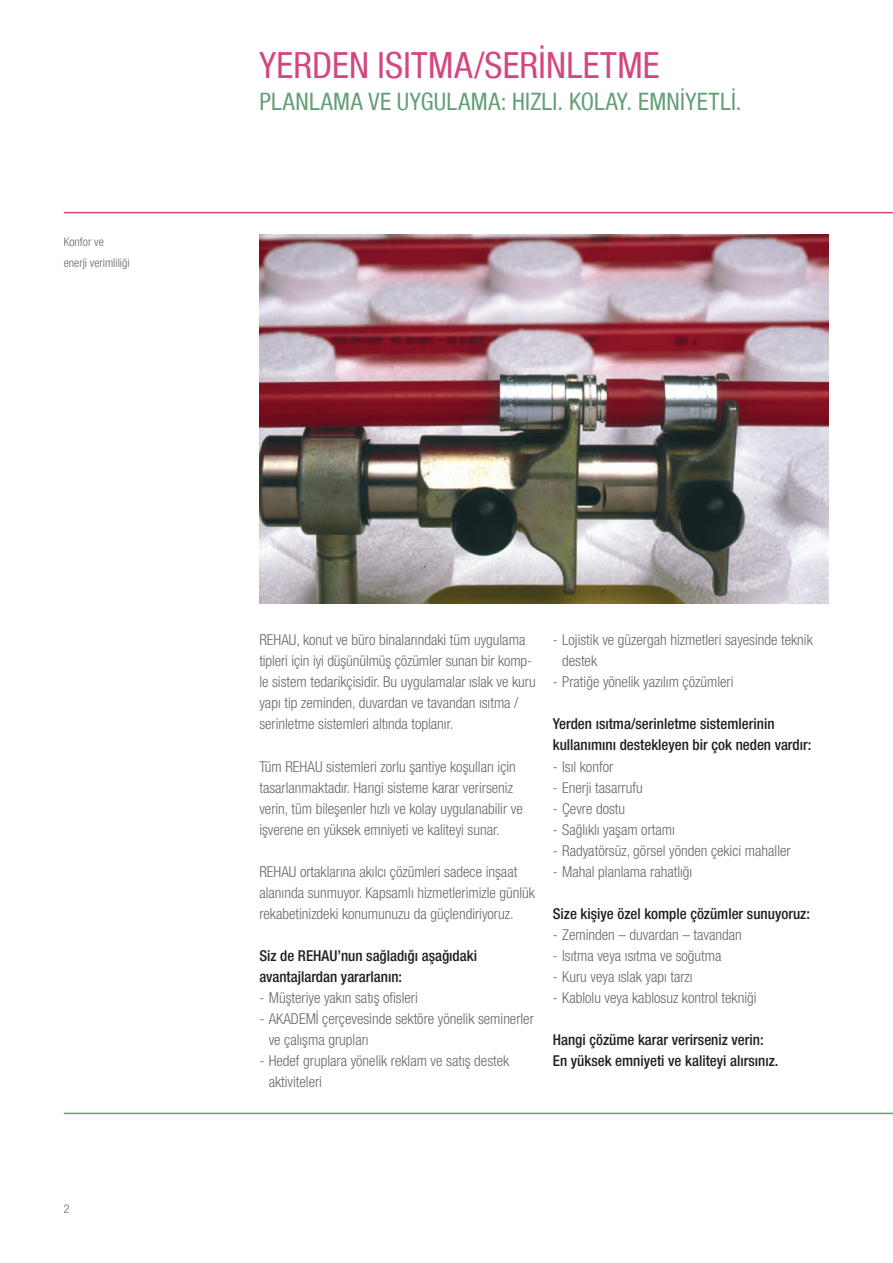
<style>
.page{position:relative;width:893px;height:1263px;background:#fff}
.page>*{position:absolute;margin:0;border:0;box-sizing:border-box;transform-origin:0 0}
.t1{font:condensed 36px "Helvetica Neue LT Com";letter-spacing:.005em;color:#d44682}
.t2{font:condensed 24px "Helvetica Neue LT Com";letter-spacing:.015em;color:#649f76}
.t3{font:300 condensed 15px/21px "Helvetica Neue LT Com";color:#6a686a}
.t4{font:500 condensed 15px/21px "Helvetica Neue LT Com";color:#241f1f}
.t5{font:300 condensed 12px/21px "Helvetica Neue LT Com";color:#6a686a}
</style>
<div class="page">
<img style="left:259px;top:234px;width:570px;height:370px">
<hr style="left:64px;top:212px;width:829px;height:1px;background:#d44682">
<hr style="left:64px;top:1113px;width:829px;height:1px;background:#649f76">
<p class="t5" style="left:64px;top:232px;width:67px">Konfor ve enerji verimliliği</p>
<h1 class="t1" style="left:259px;top:44px;width:402px">YERDEN ISITMA/SERİNLETME</h1>
<h2 class="t2" style="left:259px;top:87px;width:484px">PLANLAMA VE UYGULAMA: HIZLI. KOLAY. EMNİYETLİ.</h2>
<p class="t5" style="left:64px;top:1198px;width:7px">2</p>
<p class="t3" style="left:259px;top:630px;width:278px">REHAU, konut ve büro binalarındaki tüm uygulama tipleri için iyi düşünülmüş çözümler sunan bir komp&shy;le sistem tedarikçisidir. Bu uygulamalar ıslak ve kuru yapı tip zeminden, duvardan ve tavandan ısıtma / serinletme sistemleri altında toplanır.</p>
<p class="t3" style="left:259px;top:756px;width:265px">Tüm REHAU sistemleri zorlu şantiye koşulları için tasarlanmaktadır. Hangi sisteme karar verirseniz verin, tüm bileşenler hızlı ve kolay uygulanabilir ve işverene en yüksek emniyeti ve kaliteyi sunar.</p>
<p class="t3" style="left:259px;top:861px;width:277px">REHAU ortaklarına akılcı çözümleri sadece inşaat alanında sunmuyor. Kapsamlı hizmetlerimizle günlük rekabetinizdeki konumunuzu da güçlendiriyoruz.</p>
<p class="t4" style="left:259px;top:944px;width:219px">Siz de REHAU’nun sağladığı aşağıdaki avantajlardan yararlanın:</p>
<p class="t3" style="left:259px;top:987px;width:160px">- Müşteriye yakın satış ofisleri</p>
<p class="t3" style="left:269px;top:1008px;width:267px;text-indent:-9px">- AKADEMİ çerçevesinde sektöre yönelik seminerler ve çalışma grupları</p>
<p class="t3" style="left:269px;top:1050px;width:242px;text-indent:-9px">- Hedef gruplara yönelik reklam ve satış destek aktiviteleri</p>
<p class="t3" style="left:562px;top:630px;width:252px;text-indent:-9px">- Lojistik ve güzergah hizmetleri sayesinde teknik destek</p>
<p class="t3" style="left:553px;top:672px;width:182px">- Pratiğe yönelik yazılım çözümleri</p>
<p class="t4" style="left:553px;top:713px;width:260px">Yerden ısıtma/serinletme sistemlerinin kullanımını destekleyen bir çok neden vardır:</p>
<p class="t3" style="left:553px;top:756px;width:62px">- Isıl konfor</p>
<p class="t3" style="left:553px;top:777px;width:91px">- Enerji tasarrufu</p>
<p class="t3" style="left:553px;top:798px;width:74px">- Çevre dostu</p>
<p class="t3" style="left:553px;top:819px;width:124px">- Sağlıklı yaşam ortamı</p>
<p class="t3" style="left:553px;top:840px;width:239px">- Radyatörsüz, görsel yönden çekici mahaller</p>
<p class="t3" style="left:553px;top:861px;width:141px">- Mahal planlama rahatlığı</p>
<p class="t4" style="left:553px;top:902px;width:259px">Size kişiye özel komple çözümler sunuyoruz:</p>
<p class="t3" style="left:553px;top:924px;width:191px">- Zeminden – duvardan – tavandan</p>
<p class="t3" style="left:553px;top:945px;width:170px">- Isıtma veya ısıtma ve soğutma</p>
<p class="t3" style="left:553px;top:966px;width:141px">- Kuru veya ıslak yapı tarzı</p>
<p class="t3" style="left:553px;top:987px;width:205px">- Kablolu veya kablosuz kontrol tekniği</p>
<p class="t4" style="left:553px;top:1028px;width:227px">Hangi çözüme karar verirseniz verin:<br>En yüksek emniyeti ve kaliteyi alırsınız.</p>
</div>
